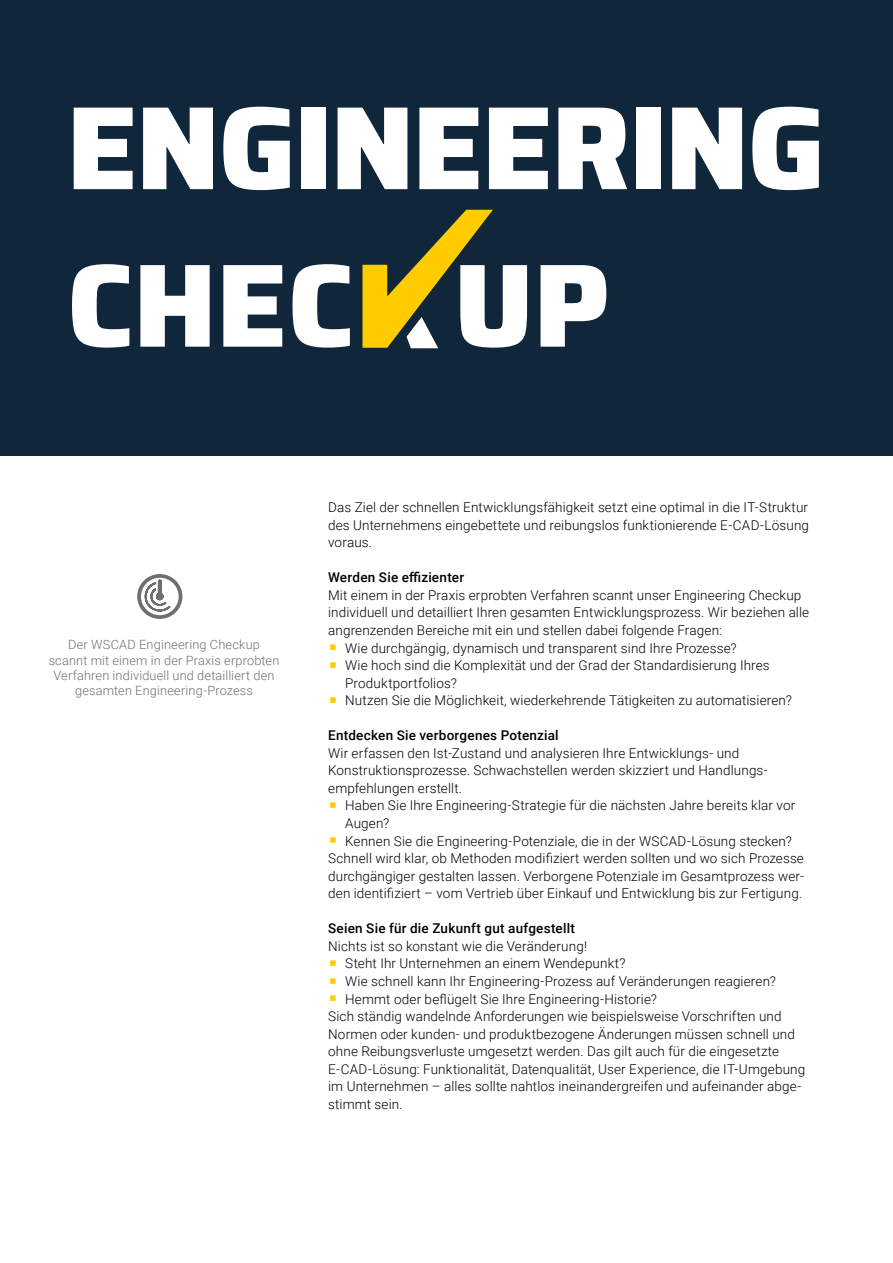
<style>
.page{position:relative;width:893px;height:1263px;background:#fff}
.page>*{position:absolute;margin:0;border:0;box-sizing:border-box;transform-origin:0 0}
.t1{font:800 118.5px/157.5px "Saira";letter-spacing:-.02em;color:#fff}
.t2{font:300 13.5px/17.5px "Roboto";letter-spacing:.01em;color:#000;text-align:justify}
.t3{font:500 13.5px "Roboto";letter-spacing:.02em;color:#000}
.t4{font:300 12.75px/15.3px "Roboto";letter-spacing:.015em;color:#706f6f;text-align:center}
</style>
<div class="page">
<div style="left:0;top:0;width:893px;height:455px;background:#10273b"></div>
<hr style="left:892px;top:1006px;width:1px;height:257px;background:#10273b">
<svg style="left:137px;top:574px;width:45px;height:45px"></svg>
<svg style="left:362px;top:210px;width:131px;height:138px"></svg>
<h1 class="t1" style="left:66px;top:69px;width:761px">ENGINEERING<br>CHEC UP</h1>
<p class="t4" style="left:49px;top:637px;width:232px">Der WSCAD Engineering Checkup scannt mit einem in der Praxis erprobten Verfahren individuell und detailliert den gesamten Engineering-Prozess</p>
<p class="t2" style="left:328px;top:498px;width:482px">Das Ziel der schnellen Entwicklungsfähigkeit setzt eine optimal in die IT-Struktur des Unternehmens eingebettete und reibungslos funktionierende E-CAD-Lösung voraus.</p>
<p class="t3" style="left:328px;top:568px;width:138px">Werden Sie effizienter</p>
<p class="t2" style="left:328px;top:586px;width:475px">Mit einem in der Praxis erprobten Verfahren scannt unser Engineering Checkup</p>
<p class="t2" style="left:328px;top:603px;width:483px">individuell und detailliert Ihren gesamten Entwicklungsprozess. Wir beziehen alle</p>
<p class="t2" style="left:328px;top:621px;width:395px">angrenzenden Bereiche mit ein und stellen dabei folgende Fragen:</p>
<p class="t2" style="left:345px;top:638px;width:393px">Wie durchgängig, dynamisch und transparent sind Ihre Prozesse?</p>
<p class="t2" style="left:345px;top:656px;width:426px">Wie hoch sind die Komplexität und der Grad der Standardisierung Ihres</p>
<p class="t2" style="left:345px;top:673px;width:113px">Produktportfolios?</p>
<p class="t2" style="left:345px;top:691px;width:448px">Nutzen Sie die Möglichkeit, wiederkehrende Tätigkeiten zu automatisieren?</p>
<p class="t3" style="left:328px;top:726px;width:232px">Entdecken Sie verborgenes Potenzial</p>
<p class="t2" style="left:328px;top:744px;width:441px;text-align:left">Wir erfassen den Ist-Zustand und analysieren Ihre Entwicklungs- und<br>Konstruktionsprozesse. Schwachstellen werden skizziert und Handlungs&shy;empfehlungen erstellt.</p>
<p class="t2" style="left:345px;top:796px;width:452px">Haben Sie Ihre Engineering-Strategie für die nächsten Jahre bereits klar vor</p>
<p class="t2" style="left:345px;top:814px;width:46px">Augen?</p>
<p class="t2" style="left:345px;top:831px;width:448px">Kennen Sie die Engineering-Potenziale, die in der WSCAD-Lösung stecken?</p>
<p class="t2" style="left:328px;top:849px;width:477px">Schnell wird klar, ob Methoden modifiziert werden sollten und wo sich Prozesse</p>
<p class="t2" style="left:328px;top:867px;width:477px">durchgängiger gestalten lassen. Verborgene Potenziale im Gesamtprozess wer-</p>
<p class="t2" style="left:328px;top:884px;width:476px">den identifiziert – vom Vertrieb über Einkauf und Entwicklung bis zur Fertigung.</p>
<p class="t3" style="left:328px;top:919px;width:248px">Seien Sie für die Zukunft gut aufgestellt</p>
<p class="t2" style="left:328px;top:937px;width:260px">Nichts ist so konstant wie die Veränderung!</p>
<p class="t2" style="left:345px;top:954px;width:282px">Steht Ihr Unternehmen an einem Wendepunkt?</p>
<p class="t2" style="left:345px;top:972px;width:432px">Wie schnell kann Ihr Engineering-Prozess auf Veränderungen reagieren?</p>
<p class="t2" style="left:345px;top:989px;width:313px">Hemmt oder beflügelt Sie Ihre Engineering-Historie?</p>
<p class="t2" style="left:328px;top:1007px;width:455px">Sich ständig wandelnde Anforderungen wie beispielsweise Vorschriften und</p>
<p class="t2" style="left:328px;top:1024px;width:468px">Normen oder kunden- und produktbezogene Änderungen müssen schnell und</p>
<p class="t2" style="left:328px;top:1042px;width:452px">ohne Reibungsverluste umgesetzt werden. Das gilt auch für die eingesetzte</p>
<p class="t2" style="left:328px;top:1060px;width:479px">E-CAD-Lösung: Funktionalität, Datenqualität, User Experience, die IT-Umgebung</p>
<p class="t2" style="left:328px;top:1077px;width:475px">im Unternehmen – alles sollte nahtlos ineinandergreifen und aufeinander abge-</p>
<p class="t2" style="left:328px;top:1095px;width:76px">stimmt sein.</p>
</div>
